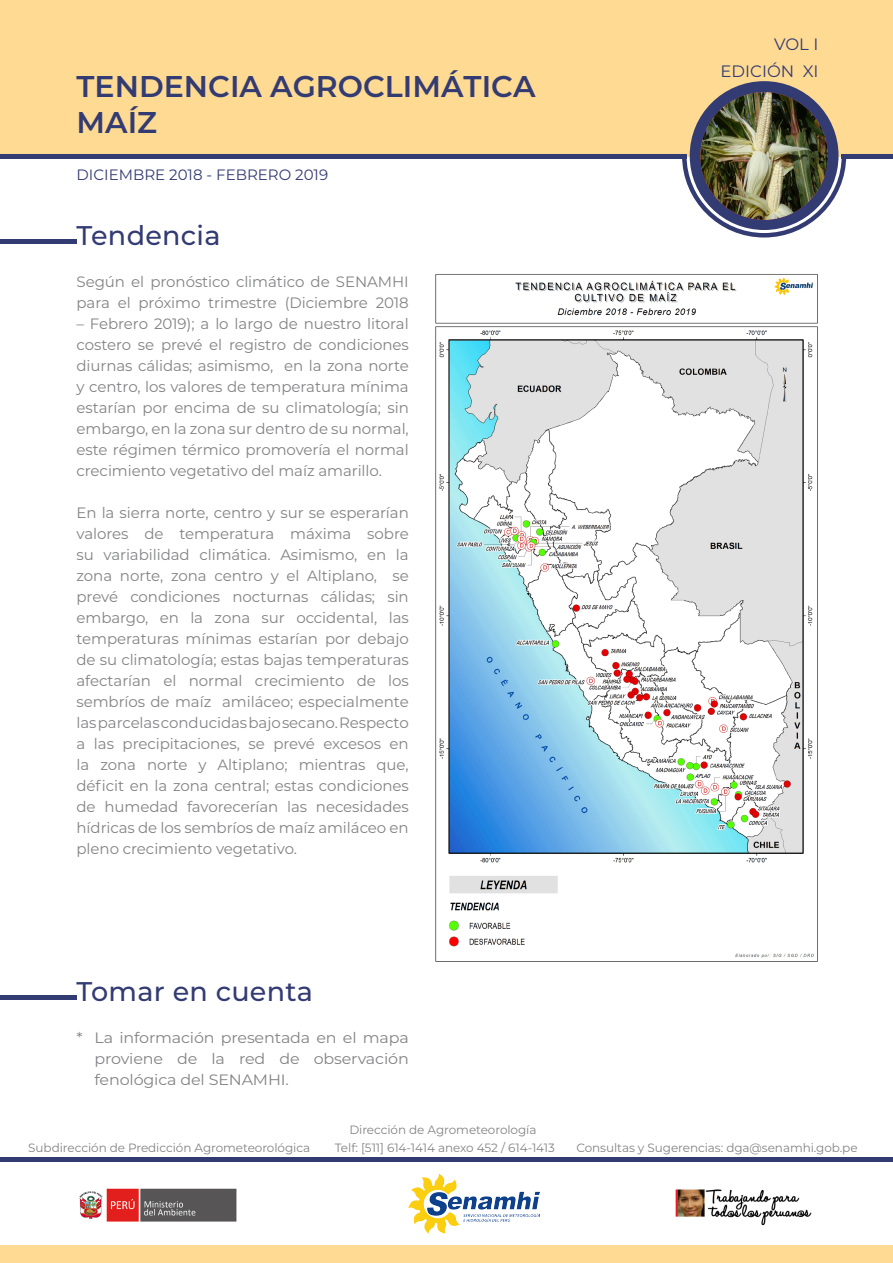
<style>
.page{position:relative;width:893px;height:1263px;background:#fff}
.page>*{position:absolute;margin:0;border:0;box-sizing:border-box;transform-origin:0 0}
.TITULO_BLANCO{font:600 30px "Montserrat";color:#333b73}
.SUBTITULO-MONS_MED{font:500 27px "Montserrat";letter-spacing:.01em;color:#333b73}
.t1{font:16.5px/27px "Montserrat";color:#333b73;text-align:right}
.TEXTO_MONSER-REG{font:15px/21px "Montserrat";letter-spacing:-.005em;color:#828385;text-align:justify}
.TEXTO_CON_TAB{font:15px/21px "Montserrat";letter-spacing:-.01em;color:#828385;text-align:justify;scale:1.06 1}
.DECADA{font:15px "Montserrat";color:#333b73}
.direccion{font:12px "Montserrat";letter-spacing:-.005em;color:#828385}
</style>
<div class="page">
<div style="left:0;top:0;width:893px;height:157px;background:#feda93"></div>
<svg style="left:682px;top:155px;width:164px;height:82px"></svg>
<hr style="left:0;top:155px;width:687px;height:4px;background:#333b73">
<div style="left:0;top:239px;width:77px;height:5px;background:#333b73"></div>
<div style="left:0;top:995px;width:77px;height:5px;background:#333b73"></div>
<hr style="left:841px;top:155px;width:52px;height:4px;background:#333b73">
<div style="left:690px;top:81px;width:148px;height:149px;background:#333b73;border-radius:50%"></div>
<img style="left:700px;top:92px;width:128px;height:128px;border-radius:64px">
<div style="left:0;top:1245px;width:893px;height:18px;background:#feda93"></div>
<hr style="left:0;top:1158px;width:893px;height:4px;background:#333b73">
<img style="left:79px;top:1188px;width:158px;height:34px">
<img style="left:409px;top:1174px;width:130px;height:59px">
<img style="left:675px;top:1189px;width:137px;height:37px">
<img style="left:435px;top:274px;width:383px;height:688px">
<p class="TITULO_BLANCO" style="left:77px;top:65px;width:460px">TENDENCIA AGROCLIMÁTICA</p>
<p class="TITULO_BLANCO" style="left:77px;top:101px;width:82px">MAÍZ</p>
<p class="DECADA" style="left:77px;top:164px;width:253px">DICIEMBRE 2018 - FEBRERO 2019</p>
<p class="SUBTITULO-MONS_MED" style="left:77px;top:216px;width:146px">Tendencia</p>
<p class="TEXTO_MONSER-REG" style="left:77px;top:270px;width:334px">Según el pronóstico climático de SENAMHI para el próximo trimestre (Diciembre 2018</p>
<p class="TEXTO_MONSER-REG" style="left:77px;top:312px;width:334px">– Febrero 2019); a lo largo de nuestro litoral costero se prevé el registro de condiciones diurnas cálidas; asimismo, en la zona norte y centro, los valores de temperatura mínima estarían por encima de su climatología; sin embargo, en la zona sur dentro de su normal, este régimen térmico promovería el normal crecimiento vegetativo del maíz amarillo.</p>
<p class="TEXTO_MONSER-REG" style="left:77px;top:501px;width:334px">En la sierra norte, centro y sur se esperarían valores de temperatura máxima sobre su variabilidad climática. Asimismo, en la zona norte, zona centro y el Altiplano, se prevé condiciones nocturnas cálidas; sin embargo, en la zona sur occidental, las temperaturas mínimas estarían por debajo de su climatología; estas bajas temperaturas afectarían el normal crecimiento de los sembríos de maíz amiláceo; especialmente las parcelas conducidas bajo secano. Respecto a las precipitaciones, se prevé excesos en la zona norte y Altiplano; mientras que, déficit en la zona central; estas condiciones de humedad favorecerían las necesidades hídricas de los sembríos de maíz amiláceo en pleno crecimiento vegetativo.</p>
<p class="t1" style="left:720px;top:30px;width:99px">VOL I<br>EDICIÓN XI</p>
<p class="SUBTITULO-MONS_MED" style="left:77px;top:972px;width:238px">Tomar en cuenta</p>
<p class="TEXTO_CON_TAB" style="left:95px;top:1026px;width:298px;text-indent:-18px">* La información presentada en el mapa proviene de la red de observación fenológica del SENAMHI.</p>
<p class="direccion" style="left:349px;top:1122px;width:189px">Dirección de Agrometeorología</p>
<p class="direccion" style="left:28px;top:1139px;width:283px">Subdirección de Predicción Agrometeorológica</p>
<p class="direccion" style="left:335px;top:1139px;width:222px">Telf: [511] 614-1414 anexo 452 / 614-1413</p>
<p class="direccion" style="left:576px;top:1139px;width:283px">Consultas y Sugerencias: dga@senamhi.gob.pe</p>
</div>
